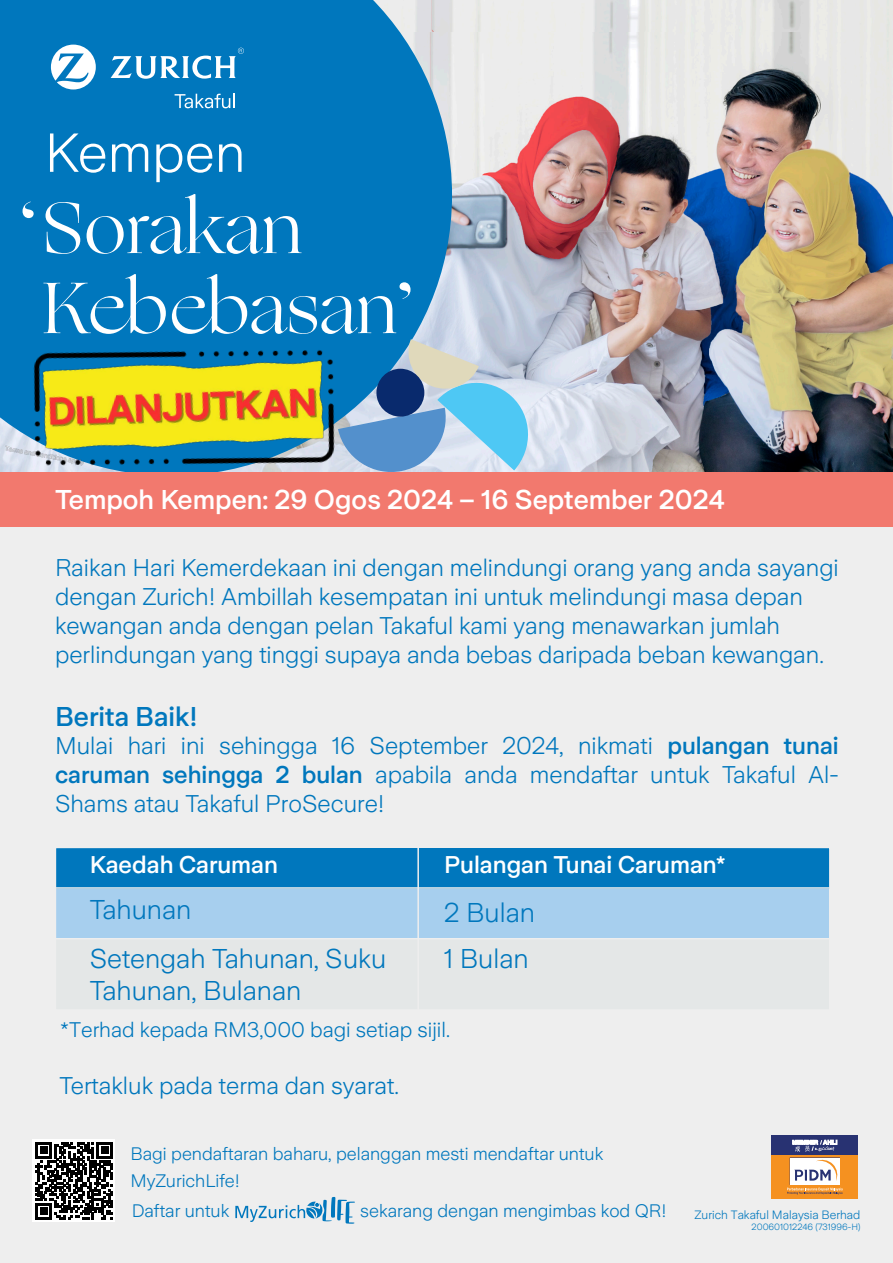
<style>
.page{position:relative;width:893px;height:1263px;background:#fff}
.page>*{position:absolute;margin:0;border:0;box-sizing:border-box;transform-origin:0 0}
.t1{font:79.2px "Ogg";color:#fff}
.t2{font:72.75px/79.9px "Ogg";color:#fff}
.t3{font:300 54.45px "Zurich Sans";color:#fff}
.t4{font:300 27px/49.2px "Zurich Sans";color:#0077bd}
.t5{font:500 27px "Zurich Sans";color:#fff}
.t6{font:500 27px "Zurich Sans";color:#0077bd}
.t7{font:300 24px/28.8px "Zurich Sans";color:#0077bd}
.t8{font:500 24px "Zurich Sans";color:#fff}
.t9{font:300 21px "Zurich Sans";color:#0077bd}
.t10{font:300 18px/27px "Zurich Sans";color:#0077bd}
.t11{font:300 12px "Zurich Sans";color:#0077bd}
.t12{font:300 9px "Zurich Sans";color:#0077bd}
.s1{font-weight:500}
</style>
<div class="page">
<img style="left:452px;top:31px;width:441px;height:441px">
<img style="left:452px;top:0;width:441px;height:31px">
<div style="left:0;top:0;width:452px;height:277px;background:#0077bd"></div>
<div style="left:0;top:475px;width:893px;height:788px;background:#eee"></div>
<div style="left:0;top:472px;width:893px;height:55px;background:#f2796e"></div>
<svg style="left:475px;top:339px;width:59px;height:133px;background:#97cee9"></svg>
<svg style="left:51px;top:45px;width:45px;height:44px"></svg>
<svg style="left:175px;top:94px;width:60px;height:14px"></svg>
<svg style="left:111px;top:48px;width:133px;height:31px"></svg>
<svg style="left:56px;top:848px;width:774px;height:90px;background:#5fa9d8"></svg>
<div style="left:33px;top:1139px;width:82px;height:83px;background:#fff"></div>
<svg style="left:35px;top:1142px;width:78px;height:77px"></svg>
<svg style="left:235px;top:1197px;width:120px;height:27px"></svg>
<div style="left:771px;top:1136px;width:87px;height:63px;background:#283272"></div>
<div style="left:771px;top:1155px;width:87px;height:44px;background:#f59120"></div>
<svg style="left:793px;top:1140px;width:44px;height:11px"></svg>
<svg style="left:787px;top:1157px;width:56px;height:37px"></svg>
<img style="left:0;top:277px;width:475px;height:195px">
<h1 class="t1" style="left:17px;top:178px;width:23px">‘</h1>
<h3 class="t3" style="left:45px;top:123px;width:202px">Kempen</h3>
<h2 class="t2" style="left:42px;top:189px;width:356px">Sorakan<br>Kebebasan</h2>
<h1 class="t1" style="left:394px;top:258px;width:23px">’</h1>
<p class="t5" style="left:55px;top:485px;width:671px">Tempoh Kempen: 29 Ogos 2024 – 16 September 2024</p>
<p class="t7" style="left:55px;top:554px;width:785px">Raikan Hari Kemerdekaan ini dengan melindungi orang yang anda sayangi dengan Zurich! Ambillah kesempatan ini untuk melindungi masa depan kewangan anda dengan pelan Takaful kami yang menawarkan jumlah perlindungan yang tinggi supaya anda bebas daripada beban kewangan.</p>
<p class="t6" style="left:55px;top:702px;width:144px">Berita Baik!</p>
<p class="t7" style="left:55px;top:732px;width:785px;text-align:justify">Mulai hari ini sehingga 16 September 2024, nikmati <span class="s1">pulangan tunai caruman sehingga 2 bulan</span> apabila anda mendaftar untuk Takaful Al-Shams atau Takaful ProSecure!</p>
<p class="t8" style="left:90px;top:852px;width:190px">Kaedah Caruman</p>
<p class="t4" style="left:90px;top:885px;width:298px">Tahunan<br>Setengah Tahunan, Suku</p>
<p class="t4" style="left:90px;top:967px;width:213px">Tahunan, Bulanan</p>
<p class="t8" style="left:444px;top:852px;width:283px">Pulangan Tunai Caruman*</p>
<p class="t4" style="left:444px;top:890px;width:92px;line-height:46.2px">2 Bulan<br>1 Bulan</p>
<p class="t9" style="left:60px;top:1018px;width:391px">*Terhad kepada RM3,000 bagi setiap sijil.</p>
<p class="t7" style="left:59px;top:1072px;width:341px">Tertakluk pada terma dan syarat.</p>
<p class="t10" style="left:130px;top:1141px;width:474px">Bagi pendaftaran baharu, pelanggan mesti mendaftar untuk<br>MyZurichLife!</p>
<p class="t10" style="left:132px;top:1198px;width:99px">Daftar untuk</p>
<p class="t10" style="left:360px;top:1198px;width:308px">sekarang dengan mengimbas kod QR!</p>
<p class="t11" style="left:694px;top:1208px;width:167px">Zurich Takaful Malaysia Berhad</p>
<p class="t12" style="left:752px;top:1222px;width:110px">200601012246 (731996-H)</p>
</div>
